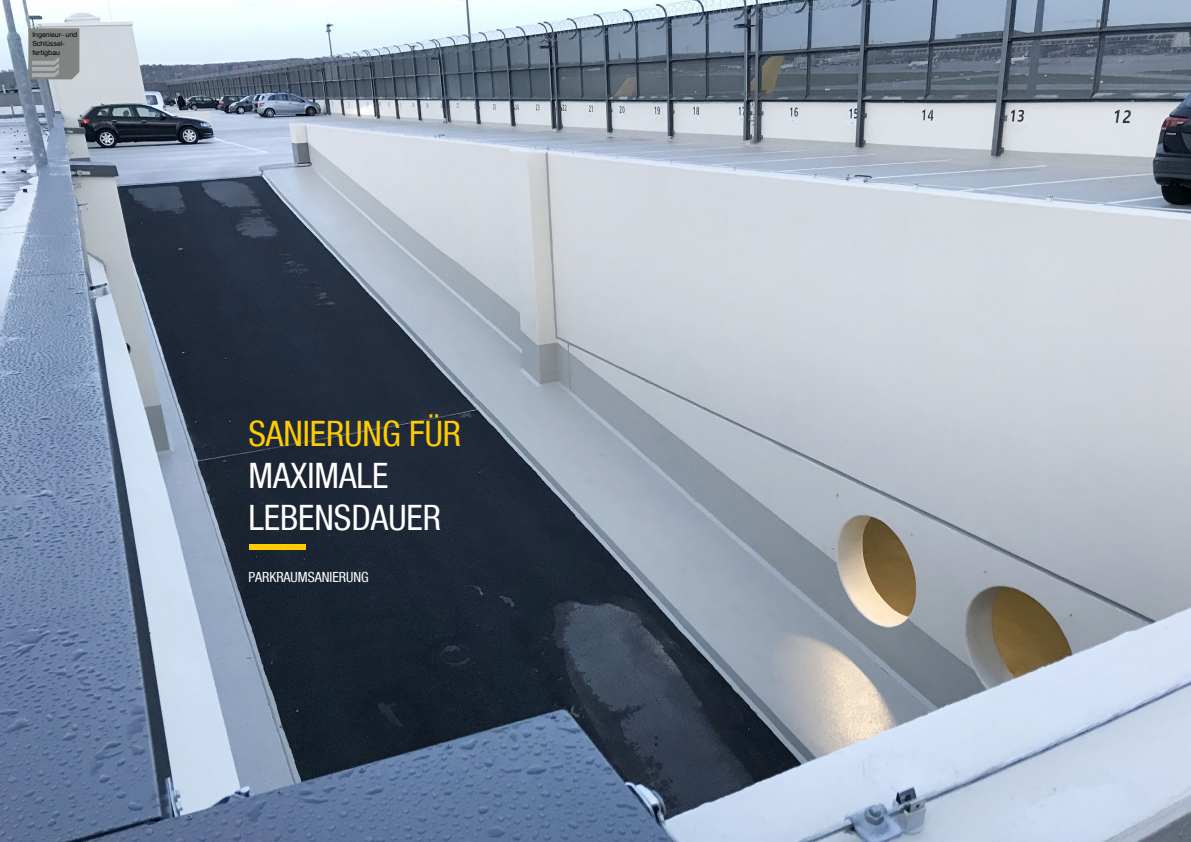
<style>
.page{position:relative;width:1191px;height:842px;background:#fff}
.page>*{position:absolute;margin:0;border:0;box-sizing:border-box;transform-origin:0 0}
.t1{font:condensed 35px "Helvetica Neue LT Com";color:#fff}
.t2{font:condensed 35px "Helvetica Neue LT Com";color:#fc0}
.t3{font:condensed 14px "Helvetica Neue LT Com";color:#fff}
.t4{font:7px/9px "Helvetica Neue LT Com";color:#000}
</style>
<div class="page">
<img style="left:0;top:0;width:1191px;height:842px">
<div style="left:28px;top:28px;width:51px;height:51px;background:#7f8483"></div>
<img style="left:32px;top:57px;width:27px;height:20px">
<div style="left:249px;top:544px;width:57px;height:5px;background:#fc0"></div>
<p class="t4" style="left:32px;top:30px;width:47px">Ingenieur- und<br>Schlüssel&shy;fertigbau</p>
<p class="t2" style="left:248px;top:413px;width:214px">SANIERUNG FÜR</p>
<p class="t1" style="left:248px;top:455px;width:141px">MAXIMALE</p>
<p class="t1" style="left:248px;top:497px;width:194px">LEBENSDAUER</p>
<p class="t3" style="left:248px;top:569px;width:122px">PARKRAUMSANIERUNG</p>
</div>
